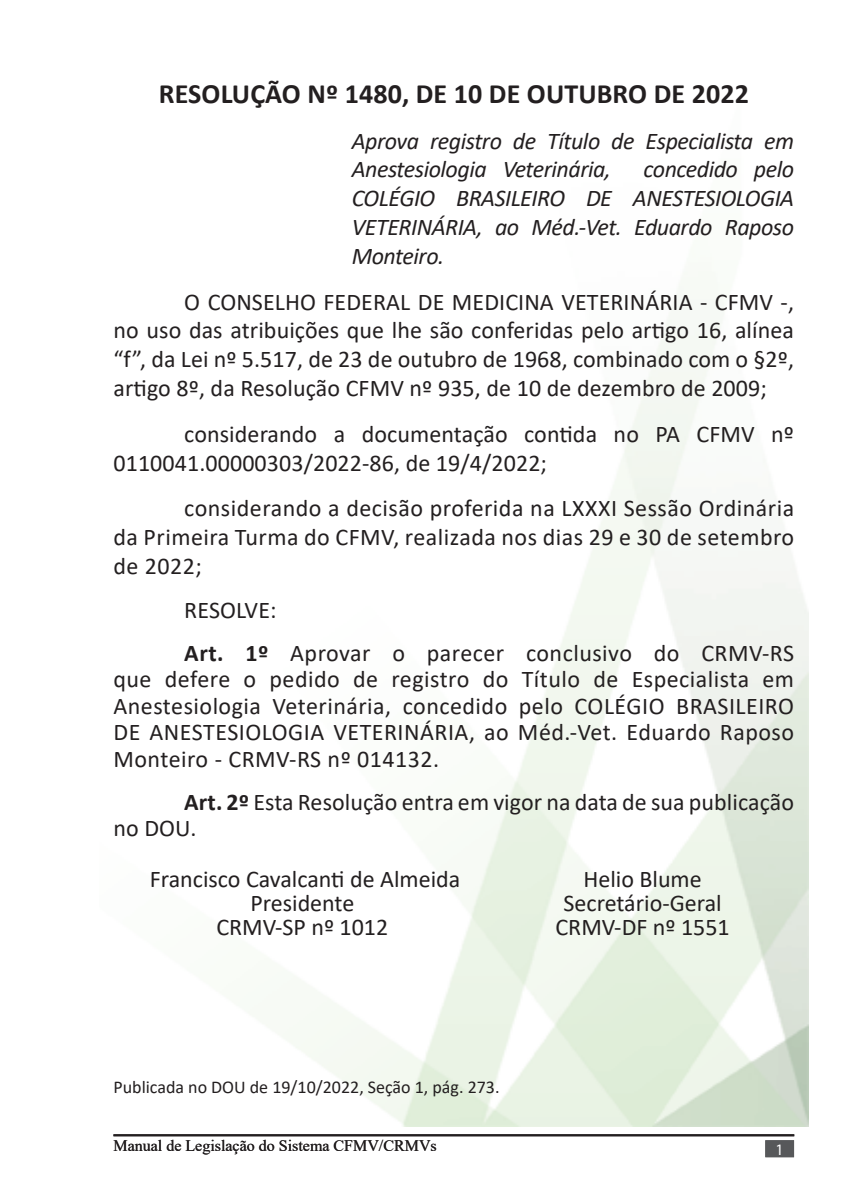
<style>
.page{position:relative;width:851px;height:1191px;background:#fff}
.page>*{position:absolute;margin:0;border:0;box-sizing:border-box;transform-origin:0 0}
.Texto_de_nota_de_rod{font:700 28px "Calibri";letter-spacing:.005em;color:#231f20}
.Corpo_de_texto{font:24px/28.8px "Calibri";letter-spacing:.005em;color:#231f20;text-align:justify}
.Texto_de_nota_de_rod-2{font:italic 24px/28.8px "Calibri";letter-spacing:-.02em;color:#231f20}
.t1{font:18px "Calibri";color:#231f20}
.t2{font:16px "Times New Roman";color:#231f20}
.Apresentação{font:16px "Myriad Pro";color:#fff}
.s1{font-weight:700}
</style>
<div class="page">
<hr style="left:113px;top:1134px;width:681px;height:2px;background:#231f20">
<div style="left:765px;top:1140px;width:28px;height:17px;background:#57585a;border:2px solid #57585a"></div>
<p class="Texto_de_nota_de_rod" style="left:159px;top:74px;width:591px">RESOLUÇÃO Nº 1480, DE 10 DE OUTUBRO DE 2022</p>
<p class="Texto_de_nota_de_rod-2" style="left:351px;top:125px;width:444px">Aprova registro de Título de Especialista em<br>Anestesiologia Veterinária,</p>
<p class="Texto_de_nota_de_rod-2" style="left:351px;top:154px;width:444px;text-align:justify;text-indent:292px">concedido pelo COLÉGIO BRASILEIRO DE ANESTESIOLOGIA VETERINÁRIA, ao Méd.-Vet. Eduardo Raposo Monteiro.</p>
<p class="Corpo_de_texto" style="left:113px;top:286px;width:682px;text-indent:71px">O CONSELHO FEDERAL DE MEDICINA VETERINÁRIA - CFMV -, no uso das atribuições que lhe são conferidas pelo artigo 16, alínea “f”, da Lei nº 5.517, de 23 de outubro de 1968, combinado com o §2º, artigo 8º, da Resolução CFMV nº 935, de 10 de dezembro de 2009;</p>
<p class="Corpo_de_texto" style="left:113px;top:419px;width:682px;text-indent:71px">considerando a documentação contida no PA CFMV nº<br>0110041.00000303/2022-86, de 19/4/2022;</p>
<p class="Corpo_de_texto" style="left:113px;top:493px;width:682px;text-indent:71px">considerando a decisão proferida na LXXXI Sessão Ordinária da Primeira Turma do CFMV, realizada nos dias 29 e 30 de setembro de 2022;</p>
<p class="Corpo_de_texto" style="left:184px;top:594px;width:94px">RESOLVE:</p>
<p class="Corpo_de_texto" style="left:113px;top:639px;width:682px;line-height:26.4px;text-indent:71px"><span class="s1">Art. 1º</span> Aprovar o parecer conclusivo do CRMV-RS que defere o pedido de registro do Título de Especialista em Anestesiologia Veterinária, concedido pelo COLÉGIO BRASILEIRO DE ANESTESIOLOGIA VETERINÁRIA, ao Méd.-Vet. Eduardo Raposo Monteiro - CRMV-RS nº 014132.</p>
<p class="Corpo_de_texto" style="left:113px;top:788px;width:682px;line-height:26.4px;text-indent:71px"><span class="s1">Art. 2º</span> Esta Resolução entra em vigor na data de sua publicação no DOU.</p>
<p class="Corpo_de_texto" style="left:150px;top:864px;width:312px">Francisco Cavalcanti de Almeida</p>
<p class="Corpo_de_texto" style="left:250px;top:888px;width:105px">Presidente</p>
<p class="Corpo_de_texto" style="left:216px;top:912px;width:173px">CRMV-SP nº 1012</p>
<p class="Corpo_de_texto" style="left:583px;top:864px;width:120px">Helio Blume</p>
<p class="Corpo_de_texto" style="left:563px;top:888px;width:160px">Secretário-Geral</p>
<p class="Corpo_de_texto" style="left:555px;top:912px;width:176px">CRMV-DF nº 1551</p>
<p class="t1" style="left:113px;top:1074px;width:387px">Publicada no DOU de 19/10/2022, Seção 1, pág. 273.</p>
<p class="t2" style="left:113px;top:1134px;width:325px">Manual de Legislação do Sistema CFMV/CRMVs</p>
<p class="Apresentação" style="left:775px;top:1140px;width:10px">1</p>
</div>
